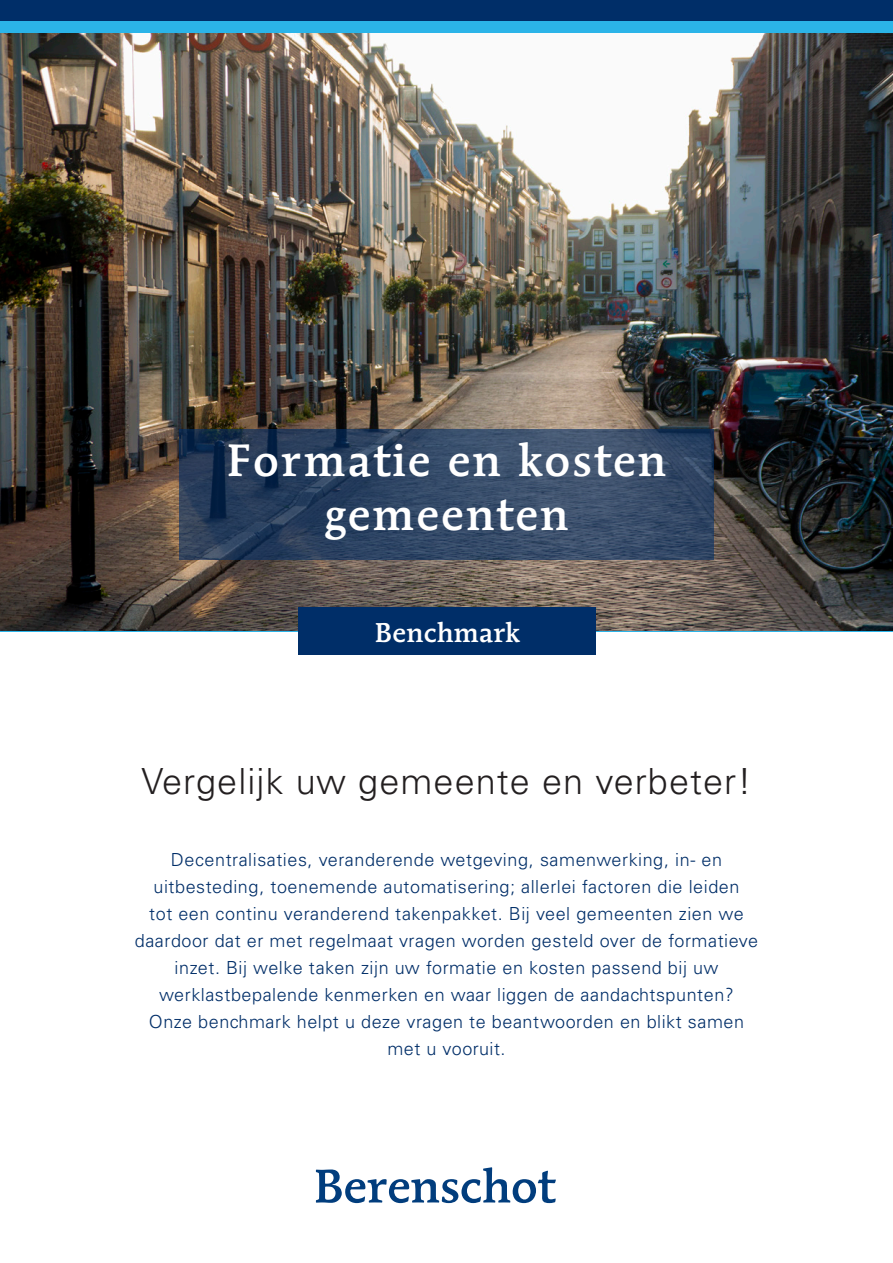
<style>
.page{position:relative;width:893px;height:1263px;background:#fff}
.page>*{position:absolute;margin:0;border:0;box-sizing:border-box;transform-origin:0 0}
.Titel{font:500 45px/54px "Mendoza Roman Std";letter-spacing:.05em;color:#fff;text-align:center}
.Subtitel{font:300 36px "Univers LT Std";letter-spacing:.03em;color:#231f20}
.Hoofdstuk_nummer{font:500 27px "Mendoza Roman Std";letter-spacing:.01em;color:#fff}
.Inleiding{font:300 18px/27px "Univers LT Std";letter-spacing:.03em;color:#002e68;text-align:center}
</style>
<div class="page">
<img style="left:0;top:32px;width:893px;height:599px">
<div style="left:0;top:0;width:893px;height:21px;background:#002e68"></div>
<div style="left:0;top:21px;width:893px;height:11px;background:#2bb4e8"></div>
<div style="left:299px;top:608px;width:297px;height:47px;background:#002e68"></div>
<svg style="left:316px;top:1167px;width:240px;height:36px"></svg>
<svg style="left:179px;top:429px;width:534px;height:131px;background:#304563"></svg>
<p class="Titel" style="left:227px;top:433px;width:441px">Formatie en kosten gemeenten</p>
<p class="Hoofdstuk_nummer" style="left:375px;top:616px;width:147px">Benchmark</p>
<p class="Subtitel" style="left:142px;top:759px;width:611px">Vergelijk uw gemeente en verbeter!</p>
<p class="Inleiding" style="left:135px;top:846px;width:625px">Decentralisaties, veranderende wetgeving, samenwerking, in- en uitbesteding, toenemende automatisering; allerlei factoren die leiden<br>tot een continu veranderend takenpakket. Bij veel gemeenten zien we daardoor dat er met regelmaat vragen worden gesteld over de formatieve inzet. Bij welke taken zijn uw formatie en kosten passend bij uw werklastbepalende kenmerken en waar liggen de aandachtspunten?<br>Onze benchmark helpt u deze vragen te beantwoorden en blikt samen met u vooruit.</p>
</div>
